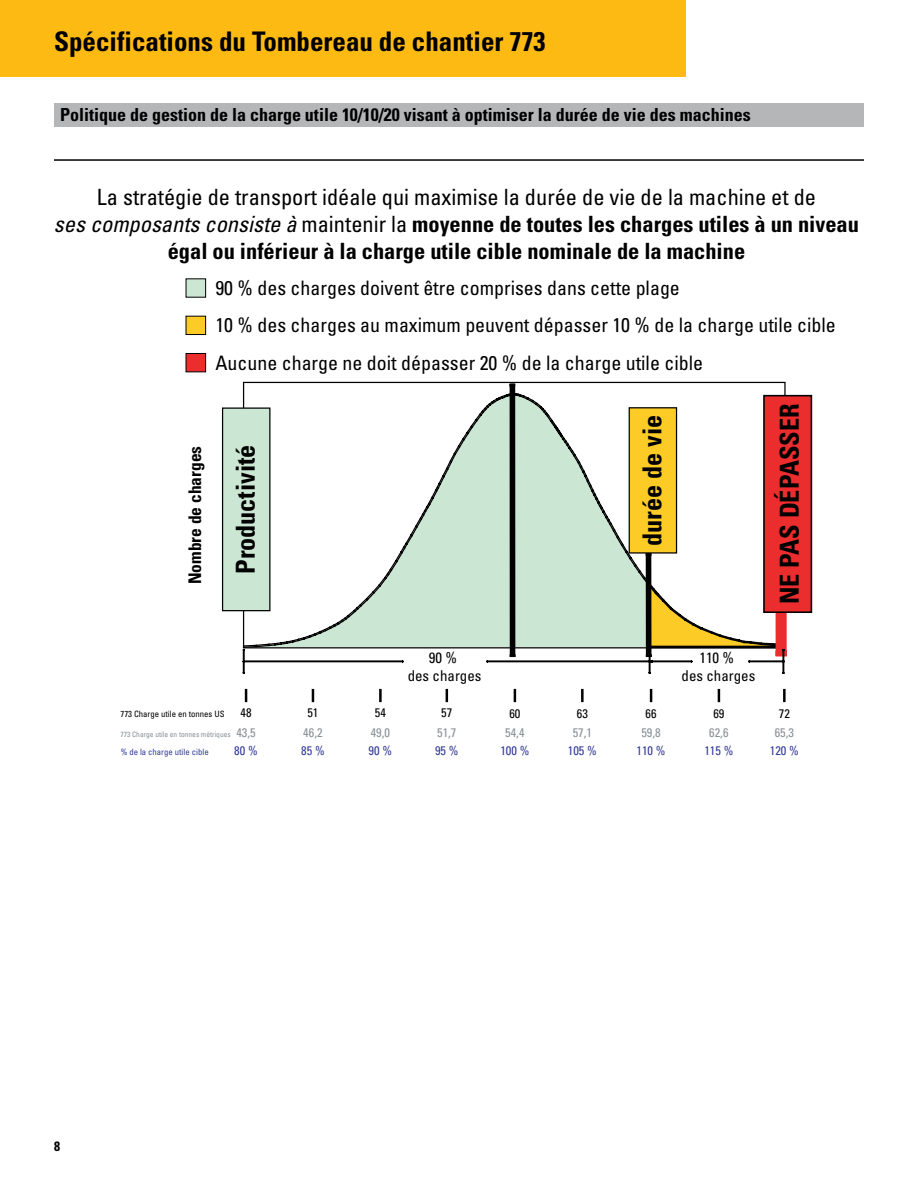
<style>
.page{position:relative;width:918px;height:1188px;background:#fff}
.page>*{position:absolute;margin:0;border:0;box-sizing:border-box;transform-origin:0 0}
.t1{font:700 condensed 27px "Univers LT Std";color:#000}
.t2{font:700 condensed 26.1px "Univers LT Std";color:#000}
.t3{font:700 condensed 22.35px/26.8px "Univers LT Std";color:#000;text-align:center}
.t4{font:condensed 19.95px/37.3px "Univers LT Std";color:#000}
.t5{font:700 condensed 18px "Univers LT Std";color:#000}
.t6{font:700 condensed 17.4px "Univers LT Std";color:#000}
.t7{font:condensed 15px/17.9px "Univers LT Std";color:#000;text-align:center}
.t8{font:700 condensed 13.5px "Univers LT Std";color:#000}
.t9{font:condensed 12.45px "Univers LT Std";color:#889096}
.t10{font:condensed 12.45px "Univers LT Std";color:#333b97}
.t11{font:condensed 12.45px "Univers LT Std";color:#000}
.t12{font:condensed 8.7px "Univers LT Std";color:#000}
.t13{font:condensed 8.7px "Univers LT Std";color:#333b97}
.t14{font:condensed 7.5px "Univers LT Std";color:#889096}
.s1{font-weight:400}
.s2{font-weight:400;font-style:italic}
</style>
<div class="page">
<div style="left:54px;top:104px;width:810px;height:23px;background:#b4b6b8"></div>
<hr style="left:54px;top:159px;width:810px;height:2px;background:#000">
<div style="left:186px;top:278px;width:20px;height:20px;background:#cbe7d4"></div>
<div style="left:186px;top:316px;width:20px;height:19px;background:#fdcb26;border:1px solid #000"></div>
<div style="left:186px;top:353px;width:20px;height:19px;background:#eb2d2e;border:1px solid #000"></div>
<svg style="left:242px;top:381px;width:545px;height:268px"></svg>
<hr style="left:510px;top:385px;width:3px;height:271px;background:#000">
<hr style="left:512px;top:385px;width:3px;height:271px;background:#000">
<hr style="left:646px;top:555px;width:3px;height:101px;background:#000">
<hr style="left:649px;top:555px;width:2px;height:101px;background:#000">
<div style="left:222px;top:407px;width:48px;height:204px;background:#cbe7d4;border:1px solid #000"></div>
<div style="left:629px;top:407px;width:48px;height:147px;background:#fdcb26;border:1px solid #000"></div>
<div style="left:781px;top:538px;width:6px;height:115px;background:#eb2d2e"></div>
<svg style="left:243px;top:649px;width:2px;height:25px"></svg>
<hr style="left:244px;top:661px;width:158px;height:1px;background:#000">
<hr style="left:244px;top:660px;width:159px;height:1px;background:#000">
<hr style="left:487px;top:661px;width:165px;height:1px;background:#000">
<hr style="left:488px;top:660px;width:164px;height:1px;background:#000">
<svg style="left:647px;top:585px;width:138px;height:89px"></svg>
<hr style="left:749px;top:660px;width:35px;height:1px;background:#000">
<svg style="left:245px;top:690px;width:2px;height:11px"></svg>
<svg style="left:312px;top:690px;width:2px;height:11px"></svg>
<svg style="left:379px;top:690px;width:3px;height:11px"></svg>
<svg style="left:446px;top:690px;width:2px;height:11px"></svg>
<svg style="left:514px;top:690px;width:2px;height:11px"></svg>
<svg style="left:581px;top:690px;width:3px;height:11px"></svg>
<svg style="left:650px;top:690px;width:2px;height:11px"></svg>
<svg style="left:718px;top:690px;width:2px;height:11px"></svg>
<svg style="left:783px;top:690px;width:3px;height:11px"></svg>
<div style="left:763px;top:395px;width:49px;height:218px;background:#eb2d2e;border:2px solid #000"></div>
<div style="left:0;top:0;width:686px;height:76px;background:#fdba12"></div>
<p class="t1" style="left:54px;top:25px;width:493px">Spécifications du Tombereau de chantier 773</p>
<p class="t5" style="left:60px;top:104px;width:692px">Politique de gestion de la charge utile 10/10/20 visant à optimiser la durée de vie des machines</p>
<p class="t3" style="left:54px;top:183px;width:807px"><span class="s1">La stratégie de transport idéale qui maximise la durée de vie de la machine et de<br></span><span class="s2">ses composants consiste à</span> <span class="s1">maintenir la</span> moyenne de toutes les charges utiles à un niveau égal ou inférieur à la charge utile cible nominale de la machine</p>
<p class="t4" style="left:215px;top:269px;width:466px">90 % des charges doivent être comprises dans cette plage</p>
<p class="t4" style="left:215px;top:306px;width:622px">10 % des charges au maximum peuvent dépasser 10 % de la charge utile cible<br>Aucune charge ne doit dépasser 20 % de la charge utile cible</p>
<p class="t6" style="left:184px;top:584px;width:140px;rotate:-90deg">Nombre de charges</p>
<p class="t2" style="left:230px;top:574px;width:131px;rotate:-90deg">Productivité</p>
<p class="t2" style="left:636px;top:546px;width:132px;rotate:-90deg">durée de vie</p>
<p class="t2" style="left:774px;top:604px;width:202px;rotate:-90deg">NE PAS DÉPASSER</p>
<p class="t7" style="left:408px;top:648px;width:75px">90 %<br>des charges</p>
<p class="t7" style="left:682px;top:648px;width:75px">110 %<br>des charges</p>
<p class="t12" style="left:121px;top:708px;width:106px">773 Charge utile en tonnes US</p>
<p class="t11" style="left:241px;top:705px;width:13px">48</p>
<p class="t11" style="left:307px;top:705px;width:13px">51</p>
<p class="t11" style="left:375px;top:705px;width:13px">54</p>
<p class="t11" style="left:441px;top:705px;width:13px">57</p>
<p class="t11" style="left:509px;top:705px;width:13px">60</p>
<p class="t11" style="left:577px;top:705px;width:13px">63</p>
<p class="t11" style="left:646px;top:705px;width:13px">66</p>
<p class="t11" style="left:713px;top:705px;width:13px">69</p>
<p class="t11" style="left:779px;top:705px;width:13px">72</p>
<p class="t9" style="left:236px;top:725px;width:21px">43,5</p>
<p class="t9" style="left:303px;top:724px;width:21px">46,2</p>
<p class="t9" style="left:371px;top:725px;width:21px">49,0</p>
<p class="t9" style="left:437px;top:725px;width:21px">51,7</p>
<p class="t9" style="left:505px;top:724px;width:21px">54,4</p>
<p class="t9" style="left:573px;top:725px;width:21px">57,1</p>
<p class="t9" style="left:641px;top:725px;width:21px">59,8</p>
<p class="t9" style="left:709px;top:725px;width:21px">62,6</p>
<p class="t9" style="left:775px;top:725px;width:21px">65,3</p>
<p class="t14" style="left:121px;top:729px;width:112px">773 Charge utile en tonnes métriques</p>
<p class="t13" style="left:121px;top:746px;width:90px">% de la charge utile cible</p>
<p class="t10" style="left:234px;top:743px;width:25px">80 %</p>
<p class="t10" style="left:301px;top:743px;width:25px">85 %</p>
<p class="t10" style="left:369px;top:743px;width:25px">90 %</p>
<p class="t10" style="left:435px;top:743px;width:25px">95 %</p>
<p class="t10" style="left:500px;top:743px;width:31px">100 %</p>
<p class="t10" style="left:568px;top:743px;width:31px">105 %</p>
<p class="t10" style="left:637px;top:743px;width:31px">110 %</p>
<p class="t10" style="left:704px;top:743px;width:31px">115 %</p>
<p class="t10" style="left:770px;top:743px;width:31px">120 %</p>
<p class="t8" style="left:54px;top:1138px;width:7px">8</p>
</div>
